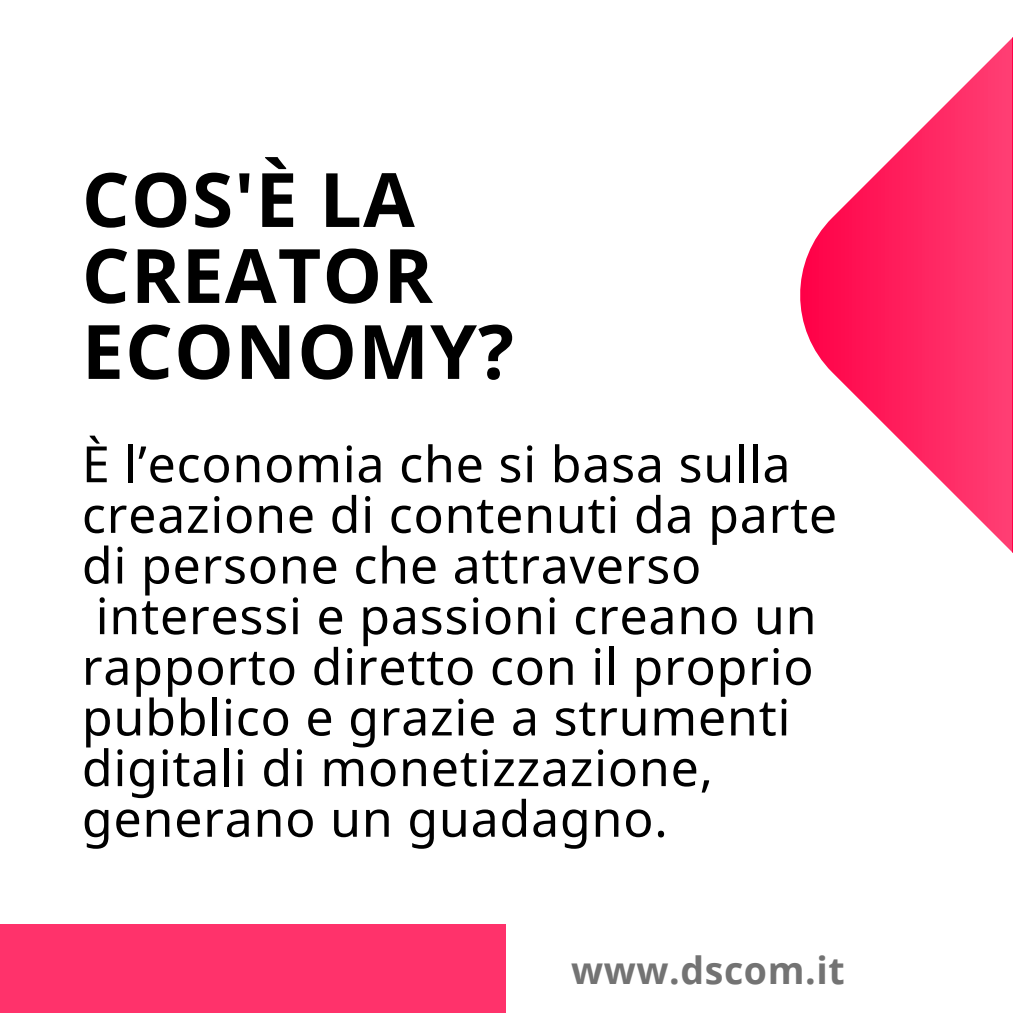
<style>
.page{position:relative;width:1013px;height:1013px;background:#fff}
.page>*{position:absolute;margin:0;border:0;box-sizing:border-box;transform-origin:0 0}
.t1{font:700 75px/76px "Noto Sans";letter-spacing:.015em;color:#000}
.t2{font:50px/50.6px "Noto Sans";letter-spacing:.015em;color:#000}
.t3{font:700 37.5px "Noto Sans";letter-spacing:.015em;color:#737373}
</style>
<div class="page">
<svg style="left:800px;top:38px;width:212px;height:514px"></svg>
<div style="left:0;top:924px;width:506px;height:88px;background:#ff326b"></div>
<h1 class="t1" style="left:82px;top:160px;width:433px">COS'È LA<br>CREATOR<br>ECONOMY?</h1>
<p class="t2" style="left:82px;top:437px;width:756px">È l’economia che si basa sulla creazione di contenuti da parte di persone che attraverso interessi e passioni creano un rapporto diretto con il proprio pubblico e grazie a strumenti digitali di monetizzazione, generano un guadagno.</p>
<p class="t3" style="left:571px;top:943px;width:275px">www.dscom.it</p>
</div>
